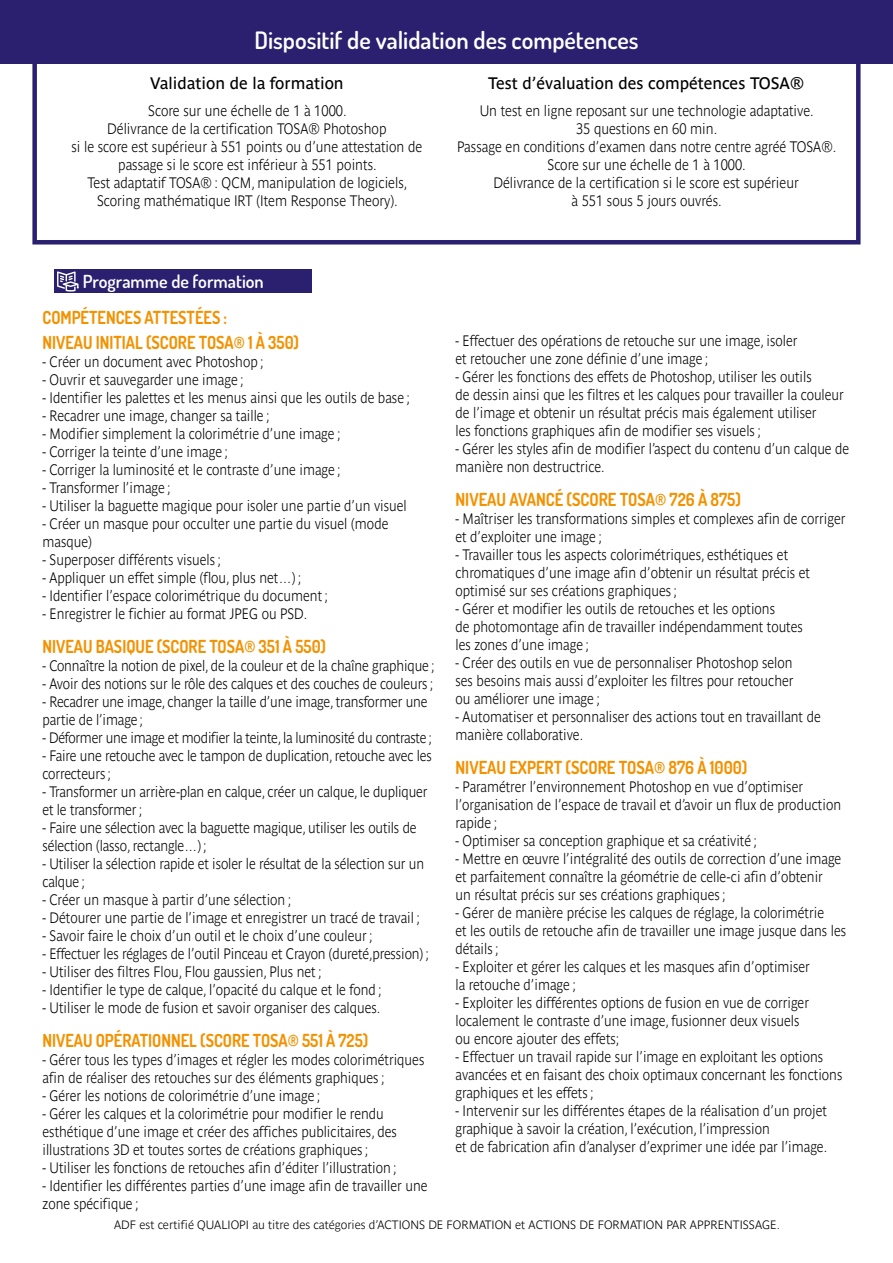
<style>
.page{position:relative;width:893px;height:1263px;background:#fff}
.page>*{position:absolute;margin:0;border:0;box-sizing:border-box;transform-origin:0 0}
.t1{font:600 24px "Dosis";color:#fff}
.t2{font:700 18px/25.2px "Dosis";color:#f39200;scale:.89 1}
.t3{font:700 18px "Dosis";color:#f39200;scale:.9 1}
.t4{font:600 18px "Dosis";color:#fff}
.t5{font:16.5px "Parisine";color:#000}
.t6{font:700 15px/18px "Parisine Clair";color:#000;scale:.89 1}
.t7{font:700 15px/18px "Parisine Clair";color:#000;text-align:center;scale:.9 1}
.t8{font:700 15px "Parisine Clair";letter-spacing:-.02em;color:#000;scale:.89 1}
.t9{font:700 12px "Parisine Clair";color:#000}
</style>
<div class="page">
<div style="left:0;top:0;width:893px;height:64px;background:#2a206f"></div>
<div style="left:32px;top:53px;width:828px;height:191px;border:5px solid #2a206f"></div>
<div style="left:54px;top:269px;width:257px;height:24px;background:#2a206f"></div>
<svg style="left:57px;top:271px;width:22px;height:21px"></svg>
<h1 class="t1" style="left:254px;top:31px;width:386px">Dispositif de validation des compétences</h1>
<p class="t5" style="left:150px;top:77px;width:195px">Validation de la formation</p>
<p class="t7" style="left:71px;top:102px;width:391px">Score sur une échelle de 1 à 1000.<br>Délivrance de la certification TOSA® Photoshop<br>si le score est supérieur à 551 points ou d’une attestation de passage si le score est inférieur à 551 points.<br>Test adaptatif TOSA® : QCM, manipulation de logiciels, Scoring mathématique IRT (Item Response Theory).</p>
<p class="t5" style="left:488px;top:77px;width:317px">Test d’évaluation des compétences TOSA®</p>
<p class="t7" style="left:457px;top:102px;width:423px">Un test en ligne reposant sur une technologie adaptative.<br>35 questions en 60 min.<br>Passage en conditions d’examen dans notre centre agréé TOSA®.<br>Score sur une échelle de 1 à 1000.<br>Délivrance de la certification si le score est supérieur<br>à 551 sous 5 jours ouvrés.</p>
<p class="t4" style="left:83px;top:274px;width:183px">Programme de formation</p>
<p class="t2" style="left:43px;top:304px;width:290px">COMPÉTENCES ATTESTÉES :<br>NIVEAU INITIAL (SCORE TOSA® 1 À 350)</p>
<p class="t6" style="left:43px;top:353px;width:250px">- Créer un document avec Photoshop ;</p>
<p class="t6" style="left:43px;top:371px;width:228px">- Ouvrir et sauvegarder une image ;</p>
<p class="t6" style="left:43px;top:389px;width:414px">- Identifier les palettes et les menus ainsi que les outils de base ;</p>
<p class="t6" style="left:43px;top:407px;width:257px">- Recadrer une image, changer sa taille ;</p>
<p class="t6" style="left:43px;top:425px;width:336px">- Modifier simplement la colorimétrie d’une image ;</p>
<p class="t6" style="left:43px;top:443px;width:210px">- Corriger la teinte d’une image ;</p>
<p class="t6" style="left:43px;top:461px;width:337px">- Corriger la luminosité et le contraste d’une image ;</p>
<p class="t6" style="left:43px;top:479px;width:146px">- Transformer l’image ;</p>
<p class="t6" style="left:43px;top:497px;width:411px">- Utiliser la baguette magique pour isoler une partie d’un visuel</p>
<p class="t6" style="left:43px;top:515px;width:390px">- Créer un masque pour occulter une partie du visuel (mode masque)</p>
<p class="t6" style="left:43px;top:551px;width:202px">- Superposer différents visuels ;</p>
<p class="t6" style="left:43px;top:569px;width:292px">- Appliquer un effet simple (flou, plus net…) ;</p>
<p class="t6" style="left:43px;top:587px;width:322px">- Identifier l’espace colorimétrique du document ;</p>
<p class="t6" style="left:43px;top:605px;width:299px">- Enregistrer le fichier au format JPEG ou PSD.</p>
<p class="t2" style="left:43px;top:633px;width:320px">NIVEAU BASIQUE (SCORE TOSA® 351 À 550)</p>
<p class="t6" style="left:43px;top:657px;width:442px">- Connaître la notion de pixel, de la couleur et de la chaîne graphique ;</p>
<p class="t6" style="left:43px;top:675px;width:441px">- Avoir des notions sur le rôle des calques et des couches de couleurs ;</p>
<p class="t6" style="left:43px;top:693px;width:434px">- Recadrer une image, changer la taille d’une image, transformer une partie de l’image ;</p>
<p class="t8" style="left:43px;top:730px;width:439px">- Déformer une image et modifier la teinte, la luminosité du contraste ;</p>
<p class="t6" style="left:43px;top:747px;width:439px">- Faire une retouche avec le tampon de duplication, retouche avec les correcteurs ;</p>
<p class="t6" style="left:43px;top:783px;width:434px">- Transformer un arrière-plan en calque, créer un calque, le dupliquer et le transformer ;</p>
<p class="t6" style="left:43px;top:819px;width:422px">- Faire une sélection avec la baguette magique, utiliser les outils de sélection (lasso, rectangle…) ;</p>
<p class="t6" style="left:43px;top:855px;width:430px">- Utiliser la sélection rapide et isoler le résultat de la sélection sur un calque ;</p>
<p class="t6" style="left:43px;top:891px;width:281px">- Créer un masque à partir d’une sélection ;</p>
<p class="t6" style="left:43px;top:909px;width:426px">- Détourer une partie de l’image et enregistrer un tracé de travail ;</p>
<p class="t6" style="left:43px;top:927px;width:373px">- Savoir faire le choix d’un outil et le choix d’une couleur ;</p>
<p class="t6" style="left:43px;top:945px;width:436px">- Effectuer les réglages de l’outil Pinceau et Crayon (dureté,pression) ;</p>
<p class="t6" style="left:43px;top:963px;width:315px">- Utiliser des filtres Flou, Flou gaussien, Plus net ;</p>
<p class="t6" style="left:43px;top:981px;width:383px">- Identifier le type de calque, l’opacité du calque et le fond ;</p>
<p class="t6" style="left:43px;top:999px;width:381px">- Utiliser le mode de fusion et savoir organiser des calques.</p>
<p class="t2" style="left:43px;top:1027px;width:368px">NIVEAU OPÉRATIONNEL (SCORE TOSA® 551 À 725)</p>
<p class="t6" style="left:43px;top:1051px;width:431px">- Gérer tous les types d’images et régler les modes colorimétriques afin de réaliser des retouches sur des éléments graphiques ;</p>
<p class="t6" style="left:43px;top:1087px;width:314px">- Gérer les notions de colorimétrie d’une image ;</p>
<p class="t6" style="left:43px;top:1105px;width:400px">- Gérer les calques et la colorimétrie pour modifier le rendu esthétique d’une image et créer des affiches publicitaires, des illustrations 3D et toutes sortes de créations graphiques ;</p>
<p class="t6" style="left:43px;top:1159px;width:400px">- Utiliser les fonctions de retouches afin d’éditer l’illustration ;</p>
<p class="t6" style="left:43px;top:1177px;width:434px">- Identifier les différentes parties d’une image afin de travailler une zone spécifique ;</p>
<p class="t6" style="left:455px;top:332px;width:386px">- Effectuer des opérations de retouche sur une image, isoler et retoucher une zone définie d’une image ;</p>
<p class="t6" style="left:455px;top:368px;width:438px">- Gérer les fonctions des effets de Photoshop, utiliser les outils<br>de dessin ainsi que les filtres et les calques pour travailler la couleur de l’image et obtenir un résultat précis mais également utiliser<br>les fonctions graphiques afin de modifier ses visuels ;</p>
<p class="t6" style="left:455px;top:440px;width:444px">- Gérer les styles afin de modifier l’aspect du contenu d’un calque de manière non destructrice.</p>
<p class="t3" style="left:455px;top:489px;width:319px">NIVEAU AVANCÉ (SCORE TOSA® 726 À 875)</p>
<p class="t6" style="left:455px;top:510px;width:440px">- Maîtriser les transformations simples et complexes afin de corriger et d’exploiter une image ;</p>
<p class="t6" style="left:455px;top:546px;width:400px">- Travailler tous les aspects colorimétriques, esthétiques et chromatiques d’une image afin d’obtenir un résultat précis et optimisé sur ses créations graphiques ;</p>
<p class="t6" style="left:455px;top:600px;width:392px">- Gérer et modifier les outils de retouches et les options<br>de photomontage afin de travailler indépendamment toutes les zones d’une image ;</p>
<p class="t6" style="left:455px;top:654px;width:381px;text-align:justify">- Créer des outils en vue de personnaliser Photoshop selon ses besoins mais aussi d’exploiter les filtres pour retoucher ou améliorer une image ;</p>
<p class="t6" style="left:455px;top:708px;width:412px">- Automatiser et personnaliser des actions tout en travaillant de manière collaborative.</p>
<p class="t3" style="left:455px;top:757px;width:326px">NIVEAU EXPERT (SCORE TOSA® 876 À 1000)</p>
<p class="t6" style="left:455px;top:778px;width:435px">- Paramétrer l’environnement Photoshop en vue d’optimiser l’organisation de l’espace de travail et d’avoir un flux de production rapide ;</p>
<p class="t6" style="left:455px;top:832px;width:340px">- Optimiser sa conception graphique et sa créativité ;</p>
<p class="t6" style="left:455px;top:850px;width:435px">- Mettre en œuvre l’intégralité des outils de correction d’une image et parfaitement connaître la géométrie de celle-ci afin d’obtenir un résultat précis sur ses créations graphiques ;</p>
<p class="t6" style="left:455px;top:904px;width:440px">- Gérer de manière précise les calques de réglage, la colorimétrie<br>et les outils de retouche afin de travailler une image jusque dans les détails ;</p>
<p class="t6" style="left:455px;top:958px;width:400px">- Exploiter et gérer les calques et les masques afin d’optimiser la retouche d’image ;</p>
<p class="t6" style="left:455px;top:994px;width:399px">- Exploiter les différentes options de fusion en vue de corriger localement le contraste d’une image, fusionner deux visuels ou encore ajouter des effets;</p>
<p class="t6" style="left:455px;top:1048px;width:436px">- Effectuer un travail rapide sur l’image en exploitant les options avancées et en faisant des choix optimaux concernant les fonctions graphiques et les effets ;</p>
<p class="t6" style="left:455px;top:1102px;width:419px">- Intervenir sur les différentes étapes de la réalisation d’un projet graphique à savoir la création, l’exécution, l’impression<br>et de fabrication afin d’analyser d’exprimer une idée par l’image.</p>
<p class="t9" style="left:114px;top:1218px;width:667px">ADF est certifié QUALIOPI au titre des catégories d’ACTIONS DE FORMATION et ACTIONS DE FORMATION PAR APPRENTISSAGE.</p>
</div>
